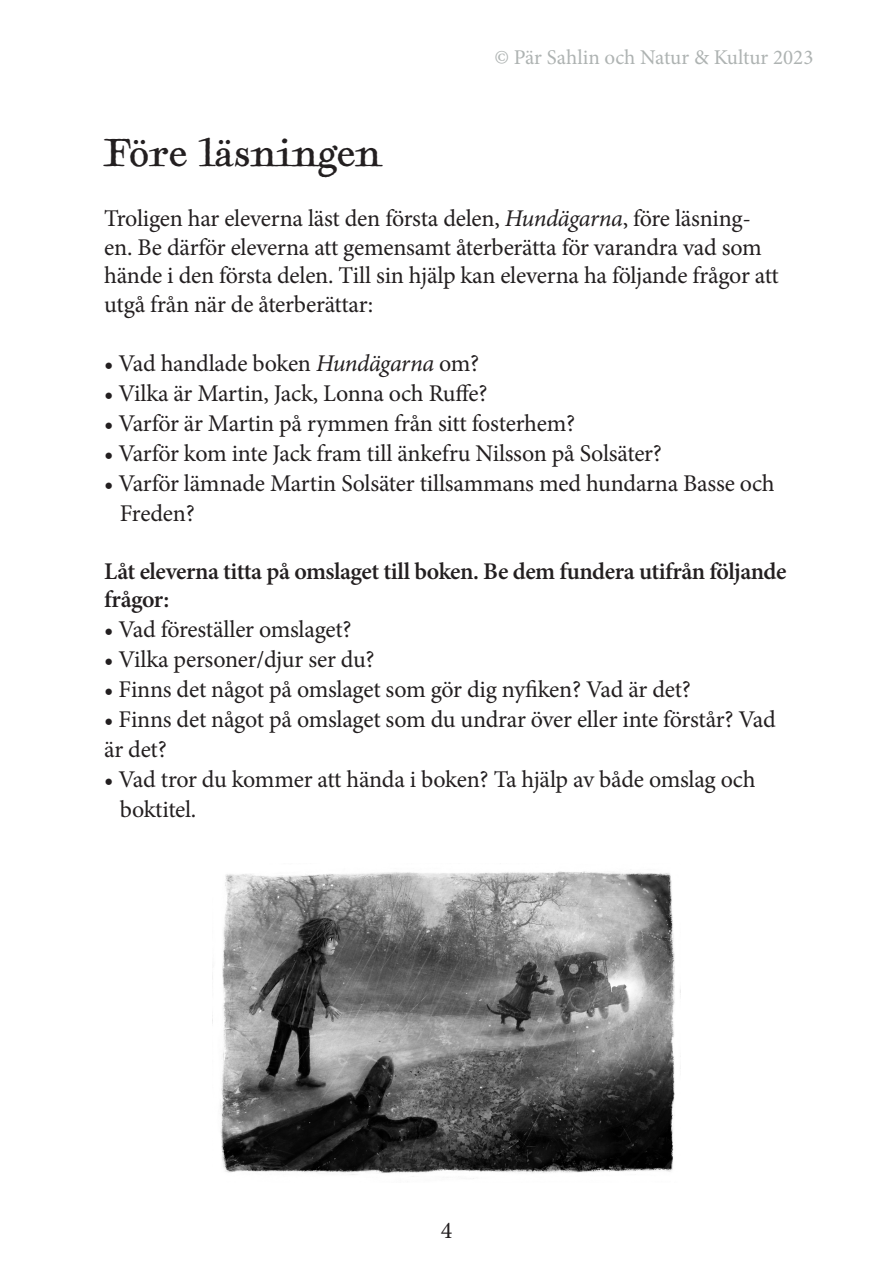
<style>
.page{position:relative;width:893px;height:1263px;background:#fff}
.page>*{position:absolute;margin:0;border:0;box-sizing:border-box;transform-origin:0 0}
.t1{font:40.5px "Geographica Hand";color:#231f20}
.t2{font:24px/28.8px "Minion Pro";letter-spacing:-.015em;color:#231f20}
.t3{font:600 24px/28.8px "Minion Pro";letter-spacing:-.02em;color:#231f20}
.t4{font:21px "Minion Pro";color:#aeb3b2}
.s1{font-style:italic}
</style>
<div class="page">
<img style="left:220px;top:871px;width:455px;height:308px">
<p class="t4" style="left:494px;top:43px;width:321px">© Pär Sahlin och Natur &amp; Kultur 2023</p>
<p class="t1" style="left:104px;top:123px;width:278px">Före läsningen</p>
<p class="t2" style="left:104px;top:204px;width:676px">Troligen har eleverna läst den första delen, <span class="s1">Hundägarna</span>, före läsning&shy;en. Be därför eleverna att gemensamt återberätta för varandra vad som hände i den första delen. Till sin hjälp kan eleverna ha följande frågor att utgå från när de återberättar:</p>
<p class="t2" style="left:104px;top:349px;width:377px">• Vad handlade boken <span class="s1">Hundägarna</span> om?</p>
<p class="t2" style="left:104px;top:379px;width:385px">• Vilka är Martin, Jack, Lonna och Ruffe?</p>
<p class="t2" style="left:104px;top:409px;width:472px">• Varför är Martin på rymmen från sitt fosterhem?</p>
<p class="t2" style="left:104px;top:439px;width:559px">• Varför kom inte Jack fram till änkefru Nilsson på Solsäter?</p>
<p class="t2" style="left:120px;top:468px;width:656px;line-height:30px;text-indent:-16px">• Varför lämnade Martin Solsäter tillsammans med hundarna Basse och<br>Freden?</p>
<p class="t3" style="left:104px;top:556px;width:684px">Låt eleverna titta på omslaget till boken. Be dem fundera utifrån följande frågor:</p>
<p class="t2" style="left:104px;top:615px;width:249px">• Vad föreställer omslaget?</p>
<p class="t2" style="left:104px;top:645px;width:272px">• Vilka personer/djur ser du?</p>
<p class="t2" style="left:104px;top:675px;width:588px">• Finns det något på omslaget som gör dig nyfiken? Vad är det?</p>
<p class="t2" style="left:104px;top:705px;width:673px;line-height:30px">• Finns det något på omslaget som du undrar över eller inte förstår? Vad är det?</p>
<p class="t2" style="left:120px;top:765px;width:637px;line-height:30px;text-indent:-16px">• Vad tror du kommer att hända i boken? Ta hjälp av både omslag och boktitel.</p>
<p class="t2" style="left:441px;top:1215px;width:13px">4</p>
</div>
